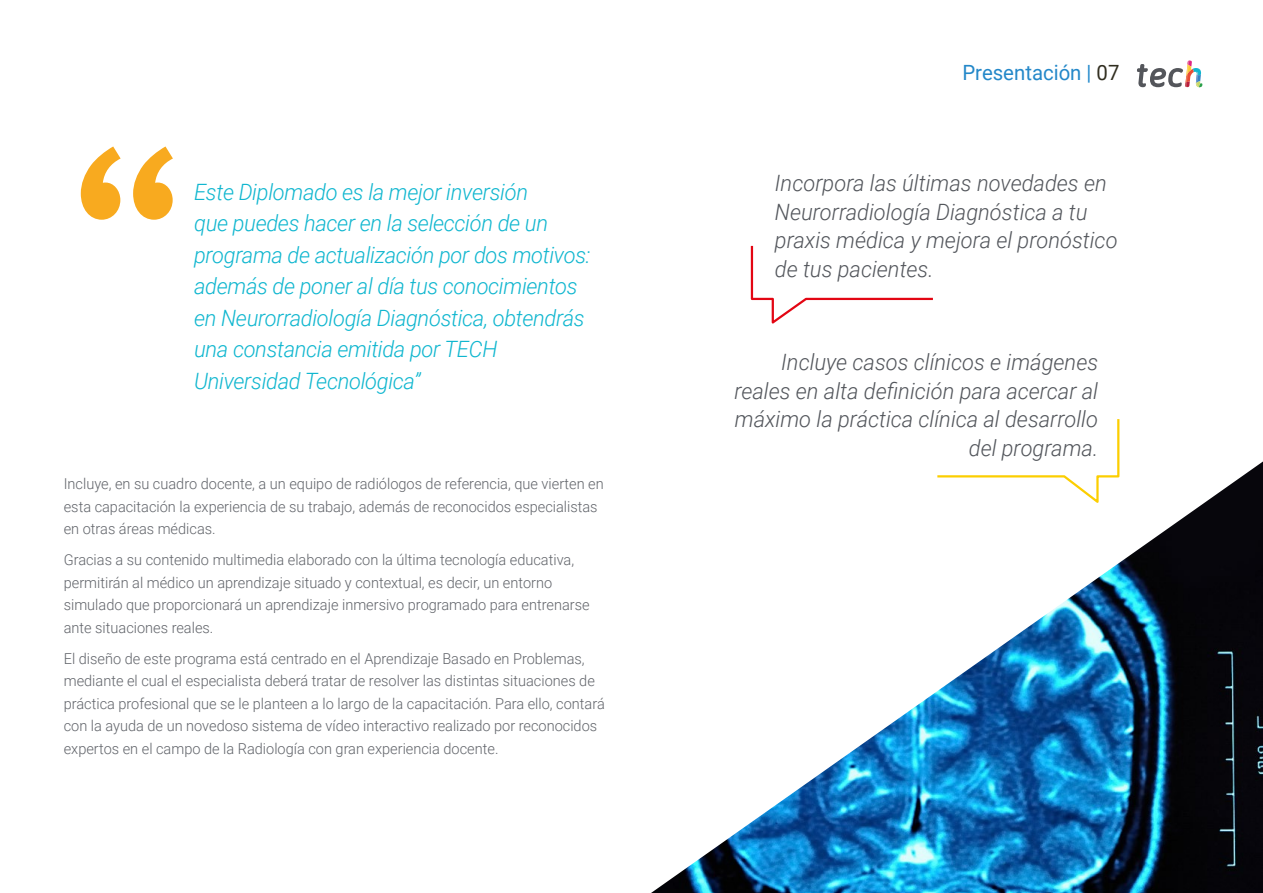
<style>
.page{position:relative;width:1263px;height:893px;background:#fff}
.page>*{position:absolute;margin:0;border:0;box-sizing:border-box;transform-origin:0 0}
.t1{font:italic 300 22.5px/31.5px "Roboto";letter-spacing:-.015em;color:#0fb6cf}
.t2{font:italic 300 22.5px/28.5px "Roboto";color:#52555b;text-align:right}
.t3{font:21px "Roboto";color:#2488c9}
.t4{font:300 15px/22.5px "Roboto";color:#61646a}
.s1{color:#2289cb}
.s2{color:#312e20}
</style>
<div class="page">
<img style="left:651px;top:461px;width:612px;height:432px">
<svg style="left:81px;top:146px;width:92px;height:74px"></svg>
<svg style="left:935px;top:419px;width:185px;height:87px"></svg>
<svg style="left:750px;top:245px;width:183px;height:79px"></svg>
<svg style="left:1137px;top:61px;width:65px;height:27px"></svg>
<p class="t1" style="left:194px;top:175px;width:398px">Este Diplomado es la mejor inversión<br>que puedes hacer en la selección de un programa de actualización por dos motivos: además de poner al día tus conocimientos en Neurorradiología Diagnóstica, obtendrás una constancia emitida por TECH Universidad Tecnológica”</p>
<p class="t4" style="left:64px;top:472px;width:541px">Incluye, en su cuadro docente, a un equipo de radiólogos de referencia, que vierten en esta capacitación la experiencia de su trabajo, además de reconocidos especialistas en otras áreas médicas.</p>
<p class="t4" style="left:64px;top:548px;width:527px">Gracias a su contenido multimedia elaborado con la última tecnología educativa, permitirán al médico un aprendizaje situado y contextual, es decir, un entorno simulado que proporcionará un aprendizaje inmersivo programado para entrenarse ante situaciones reales.</p>
<p class="t4" style="left:64px;top:647px;width:542px">El diseño de este programa está centrado en el Aprendizaje Basado en Problemas, mediante el cual el especialista deberá tratar de resolver las distintas situaciones de práctica profesional que se le planteen a lo largo de la capacitación. Para ello, contará con la ayuda de un novedoso sistema de vídeo interactivo realizado por reconocidos expertos en el campo de la Radiología con gran experiencia docente.</p>
<h2 class="t3" style="left:962px;top:57px;width:159px">Presentación <span class="s1">|</span> <span class="s2">07</span></h2>
<h1 class="t2" style="left:775px;top:168px;width:344px;text-align:left">Incorpora las últimas novedades en<br>Neurorradiología Diagnóstica a tu praxis médica y mejora el pronóstico de tus pacientes.</h1>
<h1 class="t2" style="left:734px;top:347px;width:365px">Incluye casos clínicos e imágenes reales en alta definición para acercar al máximo la práctica clínica al desarrollo del programa.</h1>
</div>
